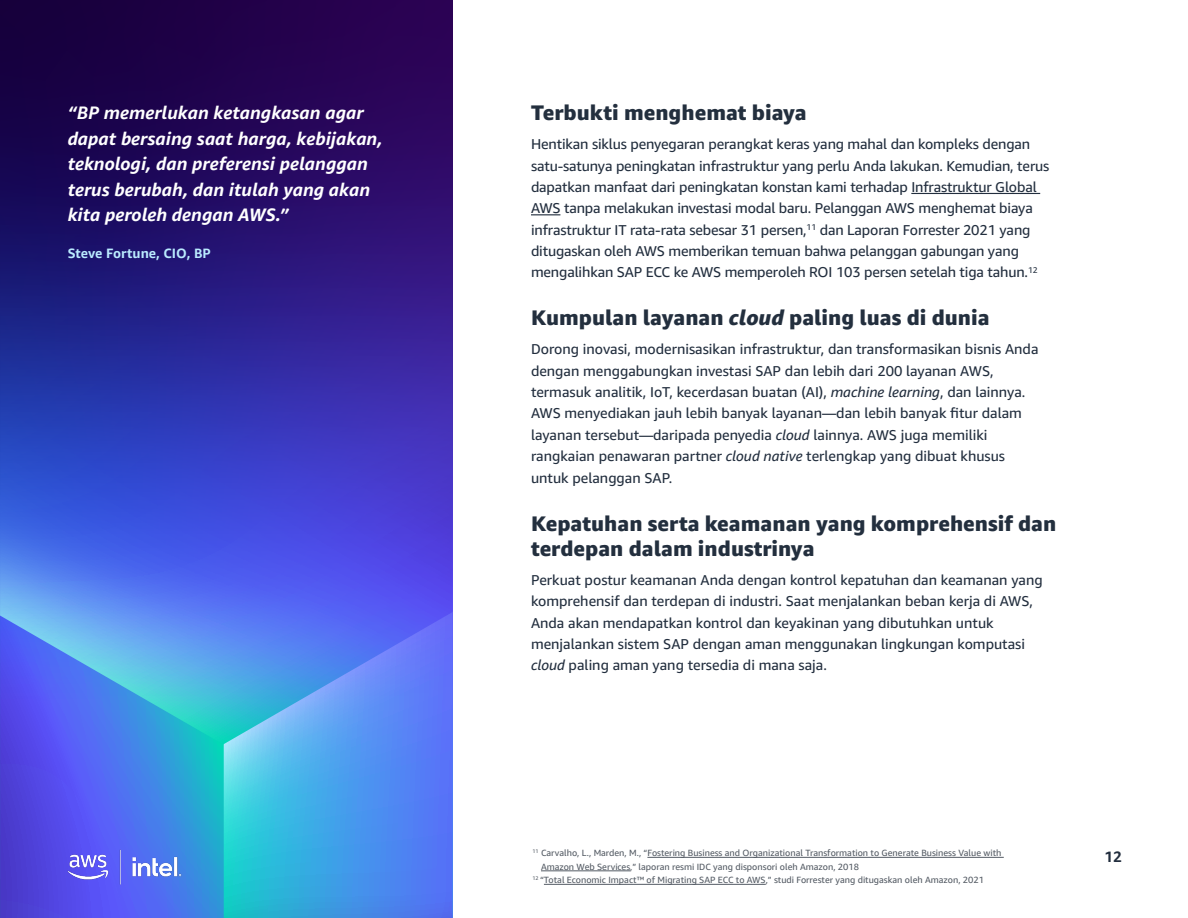
<style>
.page{position:relative;width:1188px;height:918px;background:#fff}
.page>*{position:absolute;margin:0;border:0;box-sizing:border-box;transform-origin:0 0}
.Subhead_2{font:800 21px/25.5px "Amazon Ember";color:#232f3e}
.t1{font:italic 700 18px/25.5px "Amazon Ember";color:#fff}
.t2{font:700 15px "Amazon Ember";color:#222e3e}
.Body{font:14.25px/21.3px "Amazon Ember";color:#222e3e}
.Quote_Atribution{font:700 13.5px "Amazon Ember";color:#baebff}
.Reference_Links{font:9px/13.5px "Amazon Ember";color:#545b64}
.s1{font-style:italic}
</style>
<div class="page">
<img style="left:0;top:0;width:453px;height:918px">
<hr style="left:911px;top:193px;width:129px;height:1px;background:#222e3e">
<svg style="left:531px;top:214px;width:29px;height:1px"></svg>
<hr style="left:647px;top:857px;width:357px;height:1px;background:#545b64">
<hr style="left:541px;top:870px;width:89px;height:1px;background:#545b64">
<hr style="left:544px;top:884px;width:222px;height:1px;background:#545b64">
<img style="left:67px;top:849px;width:115px;height:36px">
<p class="t1" style="left:68px;top:101px;width:316px">“BP memerlukan ketangkasan agar dapat bersaing saat harga, kebijakan, teknologi, dan preferensi pelanggan terus berubah, dan itulah yang akan kita peroleh dengan AWS.”</p>
<p class="Quote_Atribution" style="left:68px;top:245px;width:145px">Steve Fortune, CIO, BP</p>
<p class="Subhead_2" style="left:531px;top:100px;width:277px">Terbukti menghemat biaya</p>
<p class="Body" style="left:531px;top:134px;width:520px">Hentikan siklus penyegaran perangkat keras yang mahal dan kompleks dengan satu-satunya peningkatan infrastruktur yang perlu Anda lakukan. Kemudian, terus dapatkan manfaat dari peningkatan konstan kami terhadap Infrastruktur Global AWS tanpa melakukan investasi modal baru. Pelanggan AWS menghemat biaya infrastruktur IT rata-rata sebesar 31 persen,<sup>11</sup> dan Laporan Forrester 2021 yang ditugaskan oleh AWS memberikan temuan bahwa pelanggan gabungan yang mengalihkan SAP ECC ke AWS memperoleh ROI 103 persen setelah tiga tahun.<sup>12</sup></p>
<p class="Subhead_2" style="left:531px;top:306px;width:460px">Kumpulan layanan <span class="s1">cloud</span> paling luas di dunia</p>
<p class="Body" style="left:531px;top:339px;width:509px">Dorong inovasi, modernisasikan infrastruktur, dan transformasikan bisnis Anda dengan menggabungkan investasi SAP dan lebih dari 200 layanan AWS, termasuk analitik, IoT, kecerdasan buatan (AI), <span class="s1">machine learning</span>, dan lainnya.<br>AWS menyediakan jauh lebih banyak layanan—dan lebih banyak fitur dalam layanan tersebut—daripada penyedia <span class="s1">cloud</span> lainnya. AWS juga memiliki rangkaian penawaran partner <span class="s1">cloud native</span> terlengkap yang dibuat khusus untuk pelanggan SAP.</p>
<p class="Subhead_2" style="left:531px;top:511px;width:527px">Kepatuhan serta keamanan yang komprehensif dan terdepan dalam industrinya</p>
<p class="Body" style="left:531px;top:569px;width:513px">Perkuat postur keamanan Anda dengan kontrol kepatuhan dan keamanan yang komprehensif dan terdepan di industri. Saat menjalankan beban kerja di AWS, Anda akan mendapatkan kontrol dan keyakinan yang dibutuhkan untuk menjalankan sistem SAP dengan aman menggunakan lingkungan komputasi <span class="s1">cloud</span> paling aman yang tersedia di mana saja.</p>
<p class="Reference_Links" style="left:541px;top:846px;width:462px;text-indent:-9px"><sup>11</sup> Carvalho, L., Marden, M., “Fostering Business and Organizational Transformation to Generate Business Value with<br>Amazon Web Services,” laporan resmi IDC yang disponsori oleh Amazon, 2018</p>
<p class="Reference_Links" style="left:532px;top:873px;width:453px"><sup>12</sup> “Total Economic Impact™ of Migrating SAP ECC to AWS,” studi Forrester yang ditugaskan oleh Amazon, 2021</p>
<p class="t2" style="left:1105px;top:847px;width:19px">12</p>
</div>
